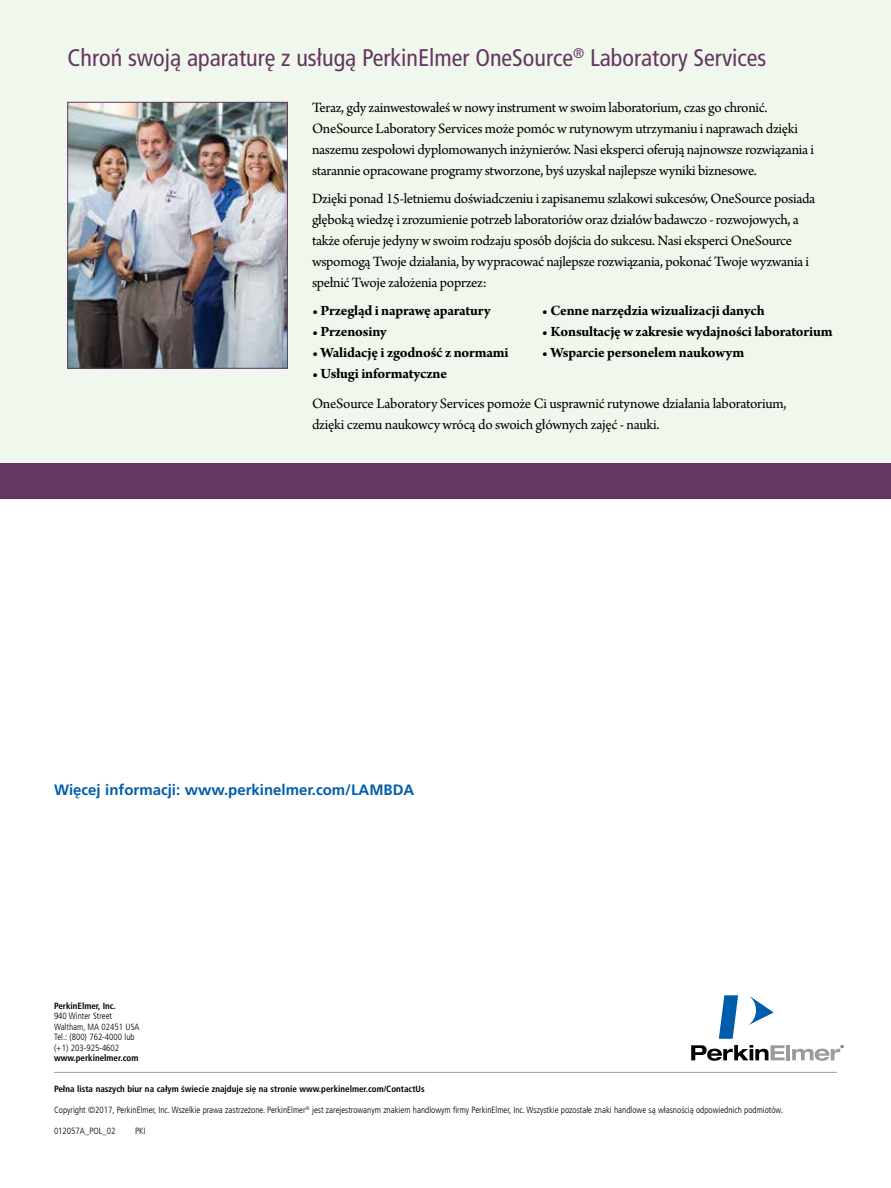
<style>
.page{position:relative;width:891px;height:1188px;background:#fff}
.page>*{position:absolute;margin:0;border:0;box-sizing:border-box;transform-origin:0 0}
.t1{font:condensed 24px "Frutiger LT Com";color:#653661}
.t2{font:15px/21px "Arno Pro";letter-spacing:-.02em;color:#000}
.t3{font:700 15px "Arno Pro";letter-spacing:-.015em;color:#000}
.t4{font:700 15px "Frutiger LT Com";color:#005daa}
.t5{font:300 condensed 9px/10.5px "Frutiger LT Com";color:#000}
.t6{font:700 condensed 9px "Frutiger LT Com";color:#000}
</style>
<div class="page">
<svg style="left:691px;top:1045px;width:94px;height:16px"></svg>
<hr style="left:786px;top:1045px;width:4px;height:15px;background:#999b9e">
<svg style="left:749px;top:995px;width:25px;height:30px"></svg>
<svg style="left:719px;top:995px;width:19px;height:44px"></svg>
<svg style="left:792px;top:1045px;width:52px;height:16px"></svg>
<hr style="left:54px;top:1072px;width:783px;height:1px;background:#999b9e">
<div style="left:0;top:0;width:891px;height:463px;background:#f0f7ec"></div>
<img style="left:70px;top:104px;width:216px;height:262px">
<div style="left:68px;top:102px;width:220px;height:266px;border:1px solid #653661"></div>
<div style="left:0;top:463px;width:891px;height:36px;background:#653661"></div>
<h1 class="t1" style="left:68px;top:43px;width:700px">Chroń swoją aparaturę z usługą PerkinElmer OneSource<sup>®</sup> Laboratory Services</h1>
<p class="t2" style="left:312px;top:98px;width:504px">Teraz, gdy zainwestowałeś w nowy instrument w swoim laboratorium, czas go chronić.<br>OneSource Laboratory Services może pomóc w rutynowym utrzymaniu i naprawach dzięki naszemu zespołowi dyplomowanych inżynierów. Nasi eksperci oferują najnowsze rozwiązania i starannie opracowane programy stworzone, byś uzyskał najlepsze wyniki biznesowe.</p>
<p class="t2" style="left:312px;top:189px;width:505px">Dzięki ponad 15-letniemu doświadczeniu i zapisanemu szlakowi sukcesów, OneSource posiada głęboką wiedzę i zrozumienie potrzeb laboratoriów oraz działów badawczo - rozwojowych, a także oferuje jedyny w swoim rodzaju sposób dojścia do sukcesu. Nasi eksperci OneSource wspomogą Twoje działania, by wypracować najlepsze rozwiązania, pokonać Twoje wyzwania i spełnić Twoje założenia poprzez:</p>
<p class="t3" style="left:312px;top:302px;width:180px">• Przegląd i naprawę aparatury</p>
<p class="t3" style="left:312px;top:323px;width:76px">• Przenosiny</p>
<p class="t3" style="left:312px;top:344px;width:198px">• Walidację i zgodność z normami</p>
<p class="t3" style="left:312px;top:365px;width:137px">• Usługi informatyczne</p>
<p class="t3" style="left:542px;top:301px;width:224px">• Cenne narzędzia wizualizacji danych</p>
<p class="t3" style="left:542px;top:322px;width:292px">• Konsultację w zakresie wydajności laboratorium</p>
<p class="t3" style="left:542px;top:343px;width:204px">• Wsparcie personelem naukowym</p>
<p class="t2" style="left:312px;top:394px;width:476px">OneSource Laboratory Services pomoże Ci usprawnić rutynowe działania laboratorium, dzięki czemu naukowcy wrócą do swoich głównych zajęć - nauki.</p>
<p class="t4" style="left:54px;top:781px;width:362px">Więcej informacji: www.perkinelmer.com/LAMBDA</p>
<p class="t6" style="left:54px;top:1000px;width:63px">PerkinElmer, Inc.</p>
<p class="t5" style="left:54px;top:1011px;width:87px">940 Winter Street<br>Waltham, MA 02451 USA<br>Tel.: (800) 762-4000 lub (+1) 203-925-4602</p>
<p class="t6" style="left:54px;top:1053px;width:86px">www.perkinelmer.com</p>
<p class="t6" style="left:54px;top:1083px;width:372px">Pełna lista naszych biur na całym świecie znajduje się na stronie www.perkinelmer.com/ContactUs</p>
<p class="t5" style="left:54px;top:1105px;width:731px">Copyright ©2017, PerkinElmer, Inc. Wszelkie prawa zastrzeżone. PerkinElmer<sup>®</sup> jest zarejestrowanym znakiem handlowym firmy PerkinElmer, Inc. Wszystkie pozostałe znaki handlowe są własnością odpowiednich podmiotów.</p>
<p class="t5" style="left:54px;top:1126px;width:63px">012057A_POL_02</p>
<p class="t5" style="left:135px;top:1126px;width:12px">PKI</p>
</div>
